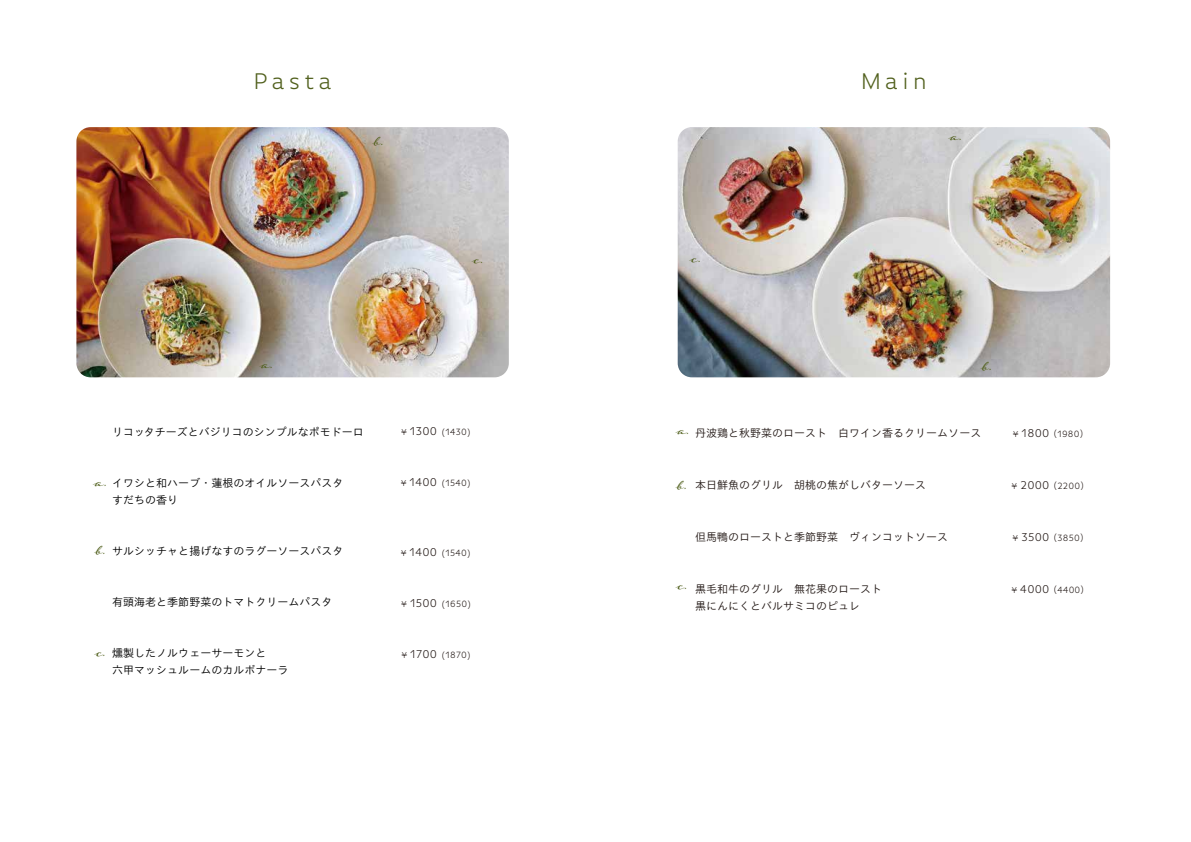
<style>
.page{position:relative;width:1191px;height:842px;background:#fff}
.page>*{position:absolute;margin:0;border:0;box-sizing:border-box;transform-origin:0 0}
.t1{font:300 24px "Basic Gothic Pro";letter-spacing:.16em;color:#51601d}
.t2{font:15px "Adorn Garland";color:#51601d}
.t3{font:300 12px "Basic Gothic Pro";letter-spacing:.025em;color:#221815}
.t4{font:300 11px/17px "TB Go Pro";color:#000}
.t5{font:300 11px/17px "TB Go Pro";color:#221815}
.t6{font:300 9.6px "Basic Gothic Pro";letter-spacing:.025em;color:#221815}
.s1{font-size:9px}
</style>
<div class="page">
<img style="left:677px;top:127px;width:433px;height:250px">
<img style="left:76px;top:127px;width:433px;height:250px">
<h1 class="t1" style="left:253px;top:68px;width:80px">Pasta</h1>
<h1 class="t1" style="left:860px;top:68px;width:68px">Main</h1>
<h2 class="t2" style="left:372px;top:131px;width:12px">b.</h2>
<h2 class="t2" style="left:948px;top:126px;width:15px">a.</h2>
<h2 class="t2" style="left:472px;top:249px;width:12px">c.</h2>
<h2 class="t2" style="left:689px;top:248px;width:12px">c.</h2>
<h2 class="t2" style="left:259px;top:354px;width:15px">a.</h2>
<h2 class="t2" style="left:980px;top:356px;width:12px">b.</h2>
<p class="t4" style="left:112px;top:422px;width:253px">リコッタチーズとバジリコのシンプルなポモドーロ</p>
<p class="t3" style="left:401px;top:424px;width:37px"><span class="s1">¥</span> 1300</p>
<p class="t6" style="left:442px;top:426px;width:30px">(1430)</p>
<p class="t5" style="left:695px;top:423px;width:287px">丹波鶏と秋野菜のロースト　白ワイン香るクリームソース</p>
<h2 class="t2" style="left:676px;top:420px;width:15px">a.</h2>
<p class="t3" style="left:1012px;top:426px;width:38px"><span class="s1">¥</span> 1800</p>
<p class="t6" style="left:1053px;top:428px;width:31px">(1980)</p>
<p class="t4" style="left:112px;top:473px;width:232px">イワシと和ハーブ・蓮根のオイルソースパスタすだちの香り</p>
<h2 class="t2" style="left:93px;top:472px;width:15px">a.</h2>
<p class="t3" style="left:401px;top:475px;width:38px"><span class="s1">¥</span> 1400</p>
<p class="t6" style="left:442px;top:477px;width:30px">(1540)</p>
<h2 class="t2" style="left:676px;top:475px;width:12px">b.</h2>
<p class="t5" style="left:695px;top:475px;width:232px">本日鮮魚のグリル　胡桃の焦がしバターソース</p>
<p class="t3" style="left:1011px;top:478px;width:39px"><span class="s1">¥</span> 2000</p>
<p class="t6" style="left:1053px;top:480px;width:31px">(2200)</p>
<p class="t5" style="left:695px;top:527px;width:254px">但馬鴨のローストと季節野菜　ヴィンコットソース</p>
<p class="t3" style="left:1012px;top:530px;width:38px"><span class="s1">¥</span> 3500</p>
<p class="t6" style="left:1053px;top:532px;width:31px">(3850)</p>
<h2 class="t2" style="left:94px;top:540px;width:12px">b.</h2>
<p class="t4" style="left:112px;top:541px;width:232px">サルシッチャと揚げなすのラグーソースパスタ</p>
<p class="t3" style="left:401px;top:545px;width:38px"><span class="s1">¥</span> 1400</p>
<p class="t6" style="left:442px;top:547px;width:30px">(1540)</p>
<p class="t4" style="left:112px;top:592px;width:221px">有頭海老と季節野菜のトマトクリームパスタ</p>
<p class="t3" style="left:401px;top:596px;width:37px"><span class="s1">¥</span> 1500</p>
<p class="t6" style="left:442px;top:598px;width:30px">(1650)</p>
<h2 class="t2" style="left:676px;top:575px;width:12px">c.</h2>
<p class="t5" style="left:695px;top:579px;width:188px">黒毛和牛のグリル　無花果のロースト黒にんにくとバルサミコのピュレ</p>
<p class="t3" style="left:1011px;top:582px;width:39px"><span class="s1">¥</span> 4000</p>
<p class="t6" style="left:1053px;top:584px;width:32px">(4400)</p>
<h2 class="t2" style="left:94px;top:641px;width:12px">c.</h2>
<p class="t4" style="left:112px;top:643px;width:177px">燻製したノルウェーサーモンと<br>六甲マッシュルームのカルボナーラ</p>
<p class="t3" style="left:401px;top:647px;width:37px"><span class="s1">¥</span> 1700</p>
<p class="t6" style="left:442px;top:649px;width:30px">(1870)</p>
</div>
